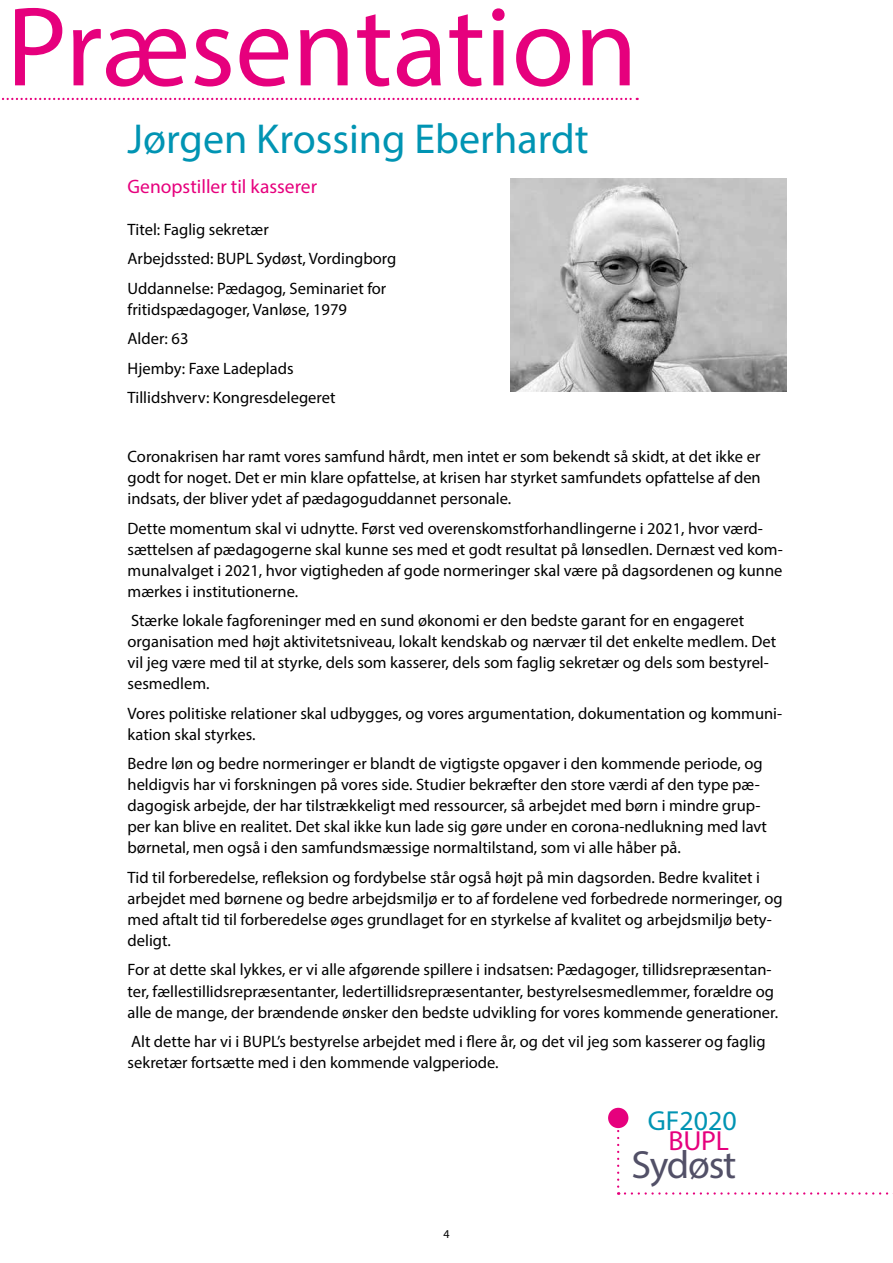
<style>
.page{position:relative;width:893px;height:1263px;background:#fff}
.page>*{position:absolute;margin:0;border:0;box-sizing:border-box;transform-origin:0 0}
.t1{font:114px "Myriad Pro";color:#e6007d}
.t2{font:42px "Myriad Pro";color:#0094b3}
.t3{font:39.45px "Myriad Pro";letter-spacing:-.03em;color:#525067}
.t4{font:27.6px "Myriad Pro";color:#0094b3}
.t5{font:27.6px "Myriad Pro";color:#e6007d}
.t6{font:19.5px "Myriad Pro";color:#e6007d}
.t7{font:16.5px/21px "Myriad Pro";color:#000}
.t8{font:12px "Myriad Pro";color:#000}
</style>
<div class="page">
<svg style="left:2px;top:98px;width:636px;height:2px"></svg>
<svg style="left:625px;top:1192px;width:268px;height:2px"></svg>
<div style="left:608px;top:1108px;width:20px;height:20px;background:#e6007d;border-radius:50%"></div>
<svg style="left:617px;top:1128px;width:2px;height:66px"></svg>
<img style="left:510px;top:179px;width:277px;height:212px">
<h1 class="t1" style="left:6px;top:-23px;width:633px">Præsentation</h1>
<h2 class="t2" style="left:128px;top:113px;width:463px">Jørgen Krossing Eberhardt</h2>
<p class="t6" style="left:128px;top:174px;width:191px">Genopstiller til kasserer</p>
<p class="t7" style="left:128px;top:214px;width:270px;line-height:29.5px">Titel: Faglig sekretær<br>Arbejdssted: BUPL Sydøst, Vordingborg<br>Uddannelse: Pædagog, Seminariet for</p>
<p class="t7" style="left:128px;top:294px;width:221px;line-height:29.5px">fritidspædagoger, Vanløse, 1979<br>Alder: 63<br>Hjemby: Faxe Ladeplads<br>Tillidshverv: Kongresdelegeret</p>
<p class="t7" style="left:128px;top:446px;width:635px;text-align:justify">Coronakrisen har ramt vores samfund hårdt, men intet er som bekendt så skidt, at det ikke er godt for noget. Det er min klare opfattelse, at krisen har styrket samfundets opfattelse af den indsats, der bliver ydet af pædagoguddannet personale.</p>
<p class="t7" style="left:128px;top:518px;width:657px">Dette momentum skal vi udnytte. Først ved overenskomstforhandlingerne i 2021, hvor værd&shy;sættelsen af pædagogerne skal kunne ses med et godt resultat på lønsedlen. Dernæst ved kom&shy;munalvalget i 2021, hvor vigtigheden af gode normeringer skal være på dagsordenen og kunne mærkes i institutionerne.</p>
<p class="t7" style="left:128px;top:610px;width:650px">Stærke lokale fagforeninger med en sund økonomi er den bedste garant for en engageret organisation med højt aktivitetsniveau, lokalt kendskab og nærvær til det enkelte medlem. Det vil jeg være med til at styrke, dels som kasserer, dels som faglig sekretær og dels som bestyrel&shy;sesmedlem.</p>
<p class="t7" style="left:128px;top:703px;width:656px">Vores politiske relationer skal udbygges, og vores argumentation, dokumentation og kommuni&shy;kation skal styrkes.</p>
<p class="t7" style="left:128px;top:753px;width:641px">Bedre løn og bedre normeringer er blandt de vigtigste opgaver i den kommende periode, og heldigvis har vi forskningen på vores side. Studier bekræfter den store værdi af den type pæ&shy;dagogisk arbejde, der har tilstrækkeligt med ressourcer, så arbejdet med børn i mindre grup&shy;per kan blive en realitet. Det skal ikke kun lade sig gøre under en corona-nedlukning med lavt børnetal, men også i den samfundsmæssige normaltilstand, som vi alle håber på.</p>
<p class="t7" style="left:128px;top:867px;width:657px">Tid til forberedelse, refleksion og fordybelse står også højt på min dagsorden. Bedre kvalitet i arbejdet med børnene og bedre arbejdsmiljø er to af fordelene ved forbedrede normeringer, og med aftalt tid til forberedelse øges grundlaget for en styrkelse af kvalitet og arbejdsmiljø bety&shy;deligt.</p>
<p class="t7" style="left:128px;top:959px;width:652px">For at dette skal lykkes, er vi alle afgørende spillere i indsatsen: Pædagoger, tillidsrepræsentan&shy;ter, fællestillidsrepræsentanter, ledertillidsrepræsentanter, bestyrelsesmedlemmer, forældre og alle de mange, der brændende ønsker den bedste udvikling for vores kommende generationer.</p>
<p class="t7" style="left:128px;top:1031px;width:640px">Alt dette har vi i BUPL’s bestyrelse arbejdet med i flere år, og det vil jeg som kasserer og faglig sekretær fortsætte med i den kommende valgperiode.</p>
<p class="t8" style="left:443px;top:1226px;width:8px">4</p>
<h3 class="t4" style="left:648px;top:1104px;width:90px">GF2020</h3>
<h3 class="t5" style="left:669px;top:1123px;width:62px">BUPL</h3>
<h3 class="t3" style="left:632px;top:1140px;width:106px">Sydøst</h3>
</div>
